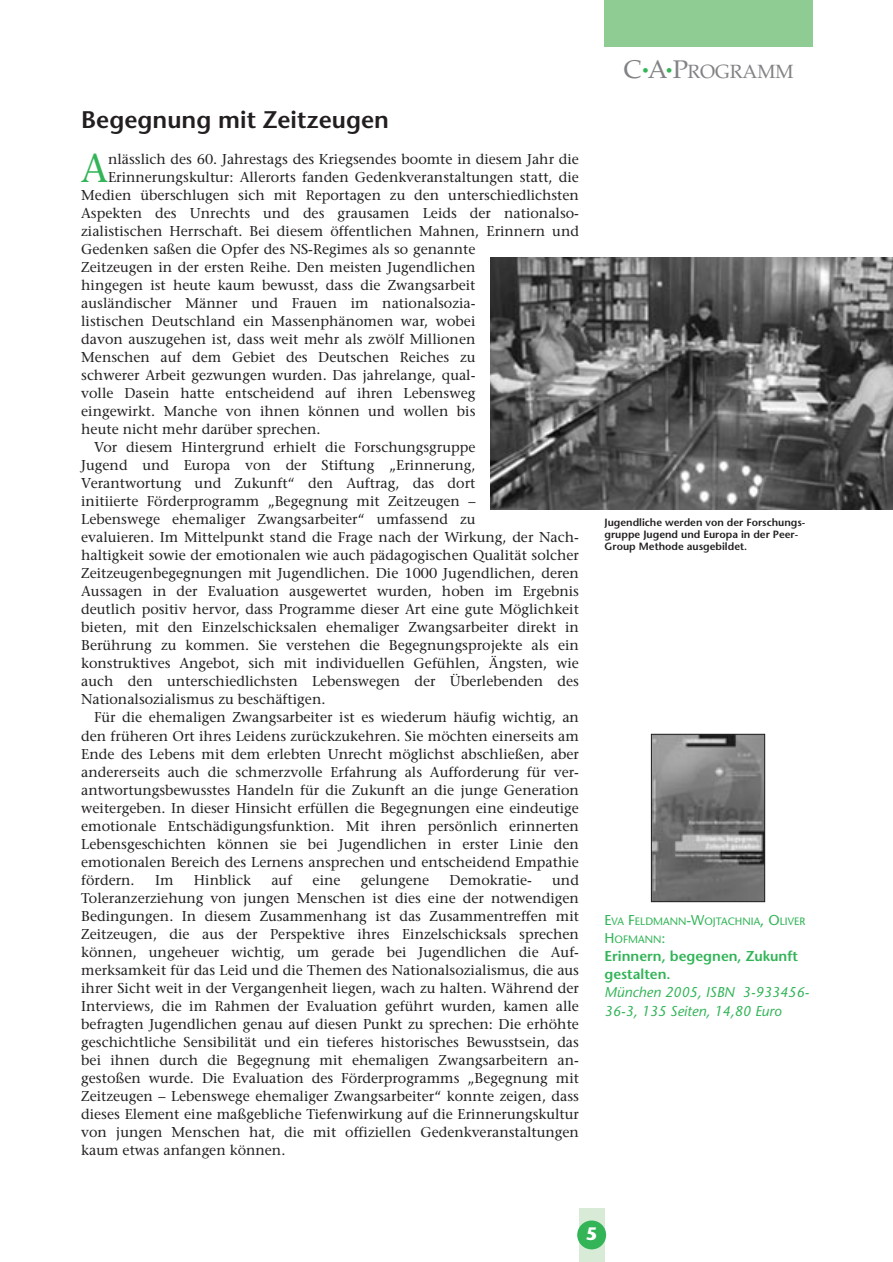
<style>
.page{position:relative;width:893px;height:1262px;background:#fff}
.page>*{position:absolute;margin:0;border:0;box-sizing:border-box;transform-origin:0 0}
.t1{font:39.9px "Stone Serif";color:#32b457}
.t2{font:600 24px "Stone Sans";color:#231f20}
.t3{font:19.2px "Palatino";color:#808285}
.t4{font:700 18px "Stone Sans";color:#fff}
.t5{font:14.25px/18px "Stone Serif";color:#231f20;text-align:justify}
.t6{font:italic 14.25px/18px "Stone Sans";color:#32b457}
.t7{font:600 14.25px/18px "Stone Sans";color:#32b457}
.t8{font:10.65px/18px "Stone Sans";color:#32b457}
.t9{font:600 10.5px/12px "Stone Sans";color:#231f20}
.s1{font-size:25.5px}
.s2{font-size:14.25px}
</style>
<div class="page">
<div style="left:579px;top:1208px;width:25px;height:54px;background:#d7ebd7"></div>
<div style="left:577px;top:1220px;width:29px;height:29px;background:#32b457;border-radius:50%"></div>
<div style="left:604px;top:0;width:209px;height:47px;background:#8ecc94"></div>
<img style="left:490px;top:257px;width:402px;height:252px">
<img style="left:653px;top:736px;width:109px;height:163px">
<div style="left:651px;top:734px;width:113px;height:167px;border:1px solid #231f20"></div>
<h2 class="t2" style="left:81px;top:111px;width:309px">Begegnung mit Zeitzeugen</h2>
<h1 class="t1" style="left:81px;top:153px;width:29px">A</h1>
<p class="t5" style="left:108px;top:152px;width:472px">nlässlich des 60. Jahrestags des Kriegsendes boomte in diesem Jahr die</p>
<p class="t5" style="left:108px;top:170px;width:472px">Erinnerungskultur: Allerorts fanden Gedenkveranstaltungen statt, die</p>
<p class="t5" style="left:81px;top:188px;width:499px">Medien überschlugen sich mit Reportagen zu den unterschiedlichsten</p>
<p class="t5" style="left:81px;top:206px;width:499px">Aspekten des Unrechts und des grausamen Leids der nationalso-</p>
<p class="t5" style="left:81px;top:224px;width:499px">zialistischen Herrschaft. Bei diesem öffentlichen Mahnen, Erinnern und</p>
<p class="t5" style="left:81px;top:242px;width:396px">Gedenken saßen die Opfer des NS-Regimes als so genannte</p>
<p class="t5" style="left:81px;top:260px;width:396px">Zeitzeugen in der ersten Reihe. Den meisten Jugendlichen</p>
<p class="t5" style="left:81px;top:278px;width:396px">hingegen ist heute kaum bewusst, dass die Zwangsarbeit</p>
<p class="t5" style="left:81px;top:296px;width:396px">ausländischer Männer und Frauen im nationalsozia-</p>
<p class="t5" style="left:81px;top:314px;width:396px">listischen Deutschland ein Massenphänomen war, wobei</p>
<p class="t5" style="left:81px;top:332px;width:396px">davon auszugehen ist, dass weit mehr als zwölf Millionen</p>
<p class="t5" style="left:81px;top:350px;width:395px">Menschen auf dem Gebiet des Deutschen Reiches zu</p>
<p class="t5" style="left:81px;top:368px;width:396px">schwerer Arbeit gezwungen wurden. Das jahrelange, qual-</p>
<p class="t5" style="left:81px;top:386px;width:396px">volle Dasein hatte entscheidend auf ihren Lebensweg</p>
<p class="t5" style="left:81px;top:404px;width:396px">eingewirkt. Manche von ihnen können und wollen bis</p>
<p class="t5" style="left:81px;top:422px;width:241px">heute nicht mehr darüber sprechen.</p>
<p class="t5" style="left:94px;top:440px;width:383px">Vor diesem Hintergrund erhielt die Forschungsgruppe</p>
<p class="t5" style="left:81px;top:458px;width:396px">Jugend und Europa von der Stiftung „Erinnerung,</p>
<p class="t5" style="left:81px;top:476px;width:395px">Verantwortung und Zukunft“ den Auftrag, das dort</p>
<p class="t5" style="left:81px;top:494px;width:396px">initiierte Förderprogramm „Begegnung mit Zeitzeugen –</p>
<p class="t5" style="left:81px;top:512px;width:396px">Lebenswege ehemaliger Zwangsarbeiter“ umfassend zu</p>
<p class="t5" style="left:81px;top:530px;width:499px">evaluieren. Im Mittelpunkt stand die Frage nach der Wirkung, der Nach-</p>
<p class="t5" style="left:81px;top:548px;width:499px">haltigkeit sowie der emotionalen wie auch pädagogischen Qualität solcher</p>
<p class="t5" style="left:81px;top:566px;width:499px">Zeitzeugenbegegnungen mit Jugendlichen. Die 1000 Jugendlichen, deren</p>
<p class="t5" style="left:81px;top:584px;width:499px">Aussagen in der Evaluation ausgewertet wurden, hoben im Ergebnis</p>
<p class="t5" style="left:81px;top:602px;width:499px">deutlich positiv hervor, dass Programme dieser Art eine gute Möglichkeit</p>
<p class="t5" style="left:81px;top:620px;width:499px">bieten, mit den Einzelschicksalen ehemaliger Zwangsarbeiter direkt in</p>
<p class="t5" style="left:81px;top:638px;width:499px">Berührung zu kommen. Sie verstehen die Begegnungsprojekte als ein</p>
<p class="t5" style="left:81px;top:656px;width:499px">konstruktives Angebot, sich mit individuellen Gefühlen, Ängsten, wie</p>
<p class="t5" style="left:81px;top:674px;width:499px">auch den unterschiedlichsten Lebenswegen der Überlebenden des</p>
<p class="t5" style="left:81px;top:692px;width:246px">Nationalsozialismus zu beschäftigen.</p>
<p class="t5" style="left:94px;top:710px;width:486px">Für die ehemaligen Zwangsarbeiter ist es wiederum häufig wichtig, an</p>
<p class="t5" style="left:81px;top:728px;width:499px">den früheren Ort ihres Leidens zurückzukehren. Sie möchten einerseits am</p>
<p class="t5" style="left:81px;top:746px;width:499px">Ende des Lebens mit dem erlebten Unrecht möglichst abschließen, aber</p>
<p class="t5" style="left:81px;top:764px;width:499px">andererseits auch die schmerzvolle Erfahrung als Aufforderung für ver-</p>
<p class="t5" style="left:81px;top:782px;width:499px">antwortungsbewusstes Handeln für die Zukunft an die junge Generation</p>
<p class="t5" style="left:81px;top:800px;width:499px">weitergeben. In dieser Hinsicht erfüllen die Begegnungen eine eindeutige</p>
<p class="t5" style="left:81px;top:818px;width:499px">emotionale Entschädigungsfunktion. Mit ihren persönlich erinnerten</p>
<p class="t5" style="left:81px;top:836px;width:499px">Lebensgeschichten können sie bei Jugendlichen in erster Linie den</p>
<p class="t5" style="left:81px;top:854px;width:499px">emotionalen Bereich des Lernens ansprechen und entscheidend Empathie</p>
<p class="t5" style="left:81px;top:872px;width:55px">fördern.</p>
<p class="t5" style="left:155px;top:872px;width:20px">Im</p>
<p class="t5" style="left:194px;top:872px;width:59px">Hinblick</p>
<p class="t5" style="left:271px;top:872px;width:22px">auf</p>
<p class="t5" style="left:312px;top:872px;width:29px">eine</p>
<p class="t5" style="left:361px;top:872px;width:70px">gelungene</p>
<p class="t5" style="left:449px;top:872px;width:84px">Demokratie-</p>
<p class="t5" style="left:81px;top:872px;width:499px;text-indent:471px">und Toleranzerziehung von jungen Menschen ist dies eine der notwendigen Bedingungen. In diesem Zusammenhang ist das Zusammentreffen mit Zeitzeugen, die aus der Perspektive ihres Einzelschicksals sprechen können, ungeheuer wichtig, um gerade bei Jugendlichen die Auf&shy;merksamkeit für das Leid und die Themen des Nationalsozialismus, die aus ihrer Sicht weit in der Vergangenheit liegen, wach zu halten. Während der Interviews, die im Rahmen der Evaluation geführt wurden, kamen alle befragten Jugendlichen genau auf diesen Punkt zu sprechen: Die erhöhte geschichtliche Sensibilität und ein tieferes historisches Bewusstsein, das bei ihnen durch die Begegnung mit ehemaligen Zwangsarbeitern an&shy;gestoßen wurde. Die Evaluation des Förderprogramms „Begegnung mit Zeitzeugen – Lebenswege ehemaliger Zwangsarbeiter“ konnte zeigen, dass dieses Element eine maßgebliche Tiefenwirkung auf die Erinnerungskultur von jungen Menschen hat, die mit offiziellen Gedenkveranstaltungen kaum etwas anfangen können.</p>
<h3 class="t3" style="left:624px;top:64px;width:171px"><span class="s1">C</span><sup>•</sup><span class="s1">A</span><sup>•</sup><span class="s1">P</span>ROGRAMM</h3>
<p class="t9" style="left:604px;top:517px;width:202px">Jugendliche werden von der Forschungs&shy;gruppe Jugend und Europa in der Peer-<br>Group Methode ausgebildet.</p>
<p class="t8" style="left:604px;top:914px;width:202px"><span class="s2">E</span>VA <span class="s2">F</span>ELDMANN<span class="s2">-W</span>OJTACHNIA<span class="s2">, O</span>LIVER<br><span class="s2">H</span>OFMANN<span class="s2">:</span></p>
<p class="t7" style="left:604px;top:949px;width:195px">Erinnern, begegnen, Zukunft gestalten.</p>
<p class="t6" style="left:604px;top:985px;width:206px">München 2005, ISBN 3-933456-<br>36-3, 135 Seiten, 14,80 Euro</p>
<p class="t4" style="left:586px;top:1226px;width:13px">5</p>
</div>
